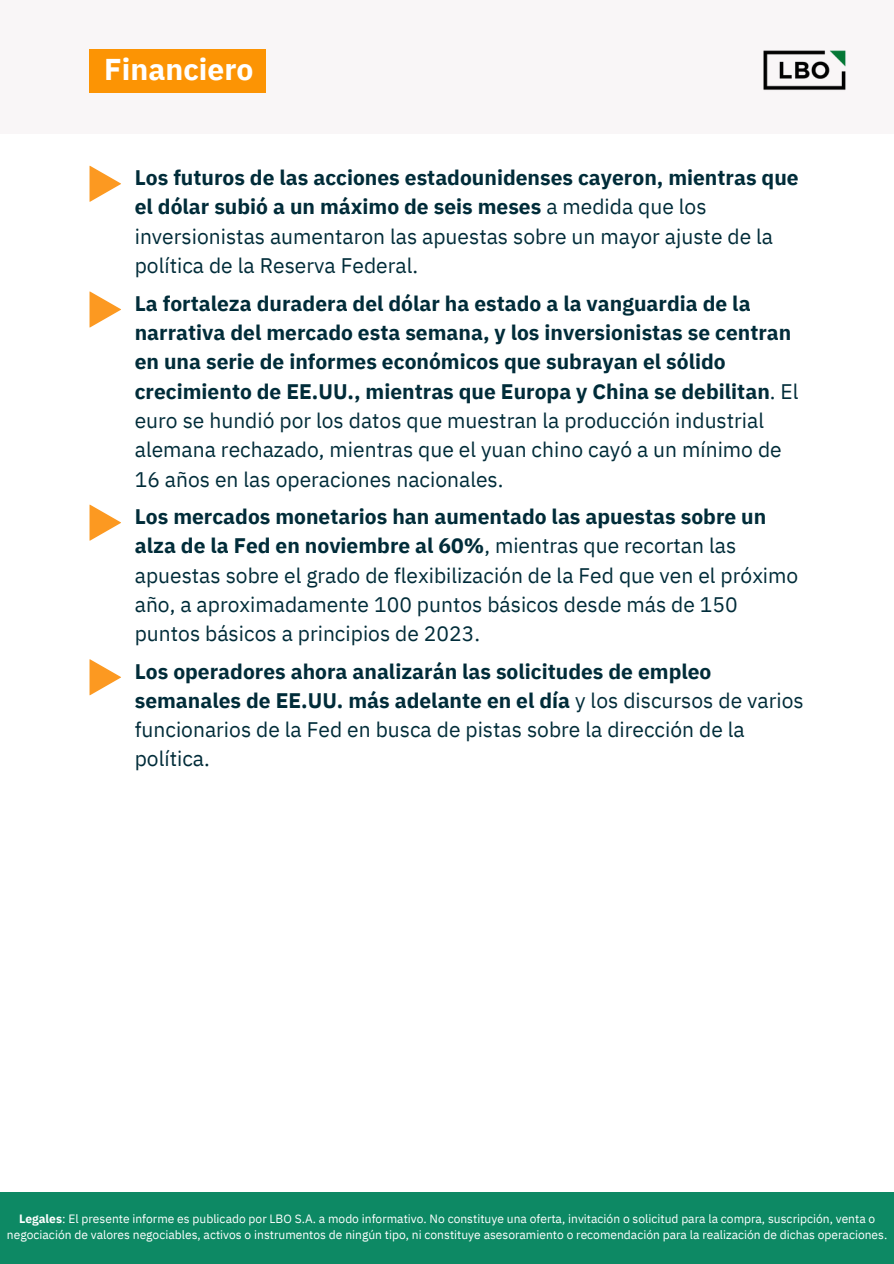
<style>
.page{position:relative;width:894px;height:1264px;background:#fff}
.page>*{position:absolute;margin:0;border:0;box-sizing:border-box;transform-origin:0 0}
.t1{font:700 30px "IBM Plex Sans";color:#fff}
.t2{font:700 21px/29.2px "IBM Plex Sans";color:#002c39}
.t3{font:21px/29.2px "IBM Plex Sans";color:#002c39}
.t4{font:12px/16px "IBM Plex Sans";color:#fff;text-align:center}
.s1{font-weight:700}
.s2{font-weight:400}
</style>
<div class="page">
<div style="left:0;top:0;width:893px;height:133px;background:#f9f6f7"></div>
<div style="left:89px;top:49px;width:177px;height:44px;background:#fc9404"></div>
<svg style="left:89px;top:166px;width:32px;height:36px"></svg>
<div style="left:0;top:1192px;width:893px;height:71px;background:#0d8964"></div>
<img style="left:763px;top:50px;width:83px;height:40px">
<svg style="left:89px;top:291px;width:32px;height:36px"></svg>
<svg style="left:89px;top:504px;width:32px;height:36px"></svg>
<svg style="left:89px;top:659px;width:32px;height:36px"></svg>
<p class="t1" style="left:104px;top:49px;width:151px">Financiero</p>
<p class="t3" style="left:135px;top:162px;width:665px"><span class="s1">Los futuros de las acciones estadounidenses cayeron, mientras que el dólar subió a un máximo de seis meses</span> a medida que los inversionistas aumentaron las apuestas sobre un mayor ajuste de la política de la Reserva Federal.</p>
<p class="t2" style="left:135px;top:288px;width:665px">La fortaleza duradera del dólar ha estado a la vanguardia de la narrativa del mercado esta semana, y los inversionistas se centran en una serie de informes económicos que subrayan el sólido crecimiento de EE.UU., mientras que Europa y China se debilitan<span class="s2">. El euro se hundió por los datos que muestran la producción industrial alemana rechazado, mientras que el yuan chino cayó a un mínimo de 16 años en las operaciones nacionales.</span></p>
<p class="t3" style="left:135px;top:501px;width:665px"><span class="s1">Los mercados monetarios han aumentado las apuestas sobre un alza de la Fed en noviembre al 60%</span>, mientras que recortan las apuestas sobre el grado de flexibilización de la Fed que ven el próximo año, a aproximadamente 100 puntos básicos desde más de 150 puntos básicos a principios de 2023.</p>
<p class="t2" style="left:135px;top:656px;width:670px">Los operadores ahora analizarán las solicitudes de empleo semanales de EE.UU. más adelante en el día <span class="s2">y los discursos de varios funcionarios de la Fed en busca de pistas sobre la dirección de la política.</span></p>
<p class="t4" style="left:7px;top:1210px;width:881px"><span class="s1">Legales</span>: El presente informe es publicado por LBO S.A. a modo informativo. No constituye una oferta, invitación o solicitud para la compra, suscripción, venta o negociación de valores negociables, activos o instrumentos de ningún tipo, ni constituye asesoramiento o recomendación para la realización de dichas operaciones.</p>
</div>
